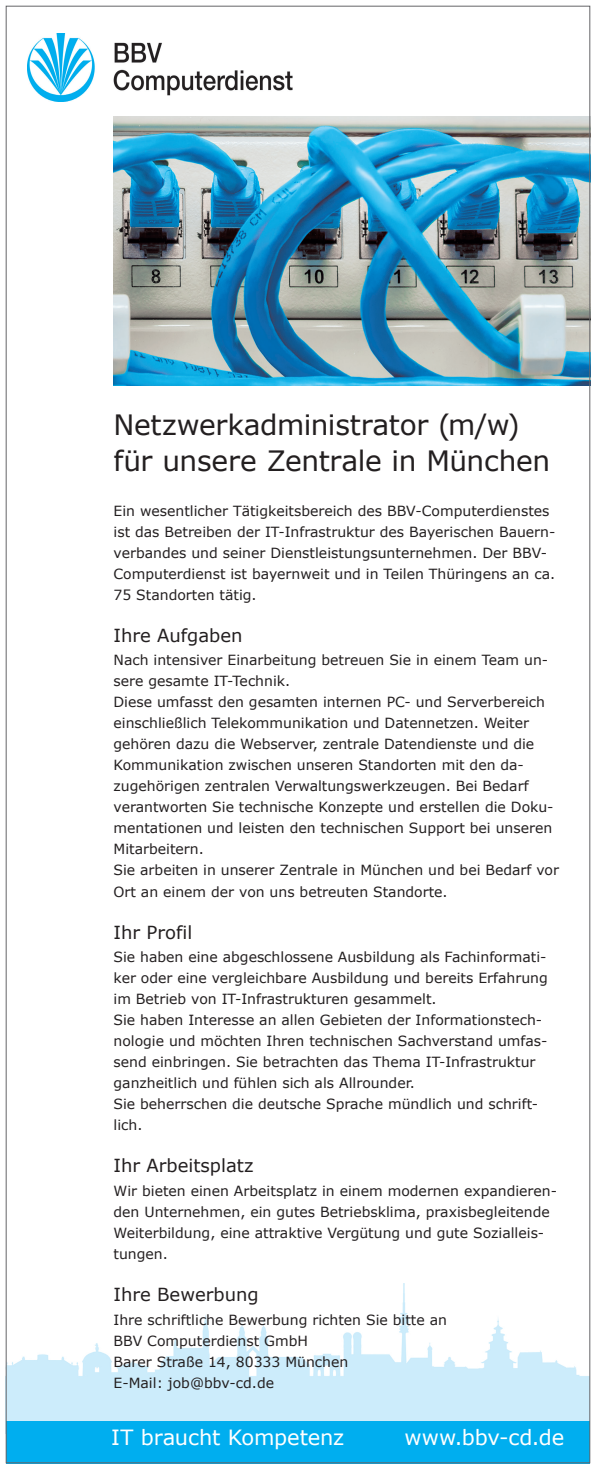
<style>
.page{position:relative;width:596px;height:1469px;background:#fff}
.page>*{position:absolute;margin:0;border:0;box-sizing:border-box;transform-origin:0 0}
.t1{font:28px/36px "Verdana";letter-spacing:-.01em;color:#231f20}
.t2{font:21px "Verdana";letter-spacing:-.01em;color:#fff}
.t3{font:18px "Verdana";color:#231f20}
.t4{font:14px/21px "Verdana";color:#231f20}
</style>
<div class="page">
<img style="left:113px;top:116px;width:475px;height:270px">
<img style="left:8px;top:1283px;width:580px;height:137px">
<img style="left:27px;top:34px;width:265px;height:67px">
<div style="left:6px;top:1420px;width:583px;height:43px;background:#00aeef"></div>
<h1 class="t1" style="left:113px;top:406px;width:438px">Netzwerkadministrator (m/w) für unsere Zentrale in München</h1>
<p class="t4" style="left:113px;top:499px;width:443px">Ein wesentlicher Tätigkeitsbereich des BBV-Computerdienstes ist das Betreiben der IT-Infrastruktur des Bayerischen Bauern&shy;verbandes und seiner Dienstleistungsunternehmen. Der BBV-Computerdienst ist bayernweit und in Teilen Thüringens an ca.<br>75 Standorten tätig.</p>
<p class="t3" style="left:113px;top:623px;width:131px">Ihre Aufgaben</p>
<p class="t4" style="left:113px;top:649px;width:447px">Nach intensiver Einarbeitung betreuen Sie in einem Team un&shy;sere gesamte IT-Technik.<br>Diese umfasst den gesamten internen PC- und Serverbereich einschließlich Telekommunikation und Datennetzen. Weiter gehören dazu die Webserver, zentrale Datendienste und die Kommunikation zwischen unseren Standorten mit den da&shy;zugehörigen zentralen Verwaltungswerkzeugen. Bei Bedarf verantworten Sie technische Konzepte und erstellen die Doku&shy;mentationen und leisten den technischen Support bei unseren Mitarbeitern.<br>Sie arbeiten in unserer Zentrale in München und bei Bedarf vor Ort an einem der von uns betreuten Standorte.</p>
<p class="t3" style="left:113px;top:920px;width:80px">Ihr Profil</p>
<p class="t4" style="left:113px;top:946px;width:435px">Sie haben eine abgeschlossene Ausbildung als Fachinformati&shy;ker oder eine vergleichbare Ausbildung und bereits Erfahrung im Betrieb von IT-Infrastrukturen gesammelt.<br>Sie haben Interesse an allen Gebieten der Informationstech&shy;nologie und möchten Ihren technischen Sachverstand umfas&shy;send einbringen. Sie betrachten das Thema IT-Infrastruktur ganzheitlich und fühlen sich als Allrounder.<br>Sie beherrschen die deutsche Sprache mündlich und schrift&shy;lich.</p>
<p class="t3" style="left:113px;top:1154px;width:141px">Ihr Arbeitsplatz</p>
<p class="t4" style="left:113px;top:1180px;width:445px">Wir bieten einen Arbeitsplatz in einem modernen expandieren&shy;den Unternehmen, ein gutes Betriebsklima, praxisbegleitende Weiterbildung, eine attraktive Vergütung und gute Sozialleis&shy;tungen.</p>
<p class="t3" style="left:113px;top:1283px;width:147px">Ihre Bewerbung</p>
<p class="t4" style="left:113px;top:1309px;width:335px">Ihre schriftliche Bewerbung richten Sie bitte an<br>BBV Computerdienst GmbH<br>Barer Straße 14, 80333 München<br>E-Mail: job@bbv-cd.de</p>
<h2 class="t2" style="left:111px;top:1424px;width:234px">IT braucht Kompetenz</h2>
<h2 class="t2" style="left:404px;top:1424px;width:161px">www.bbv-cd.de</h2>
</div>
